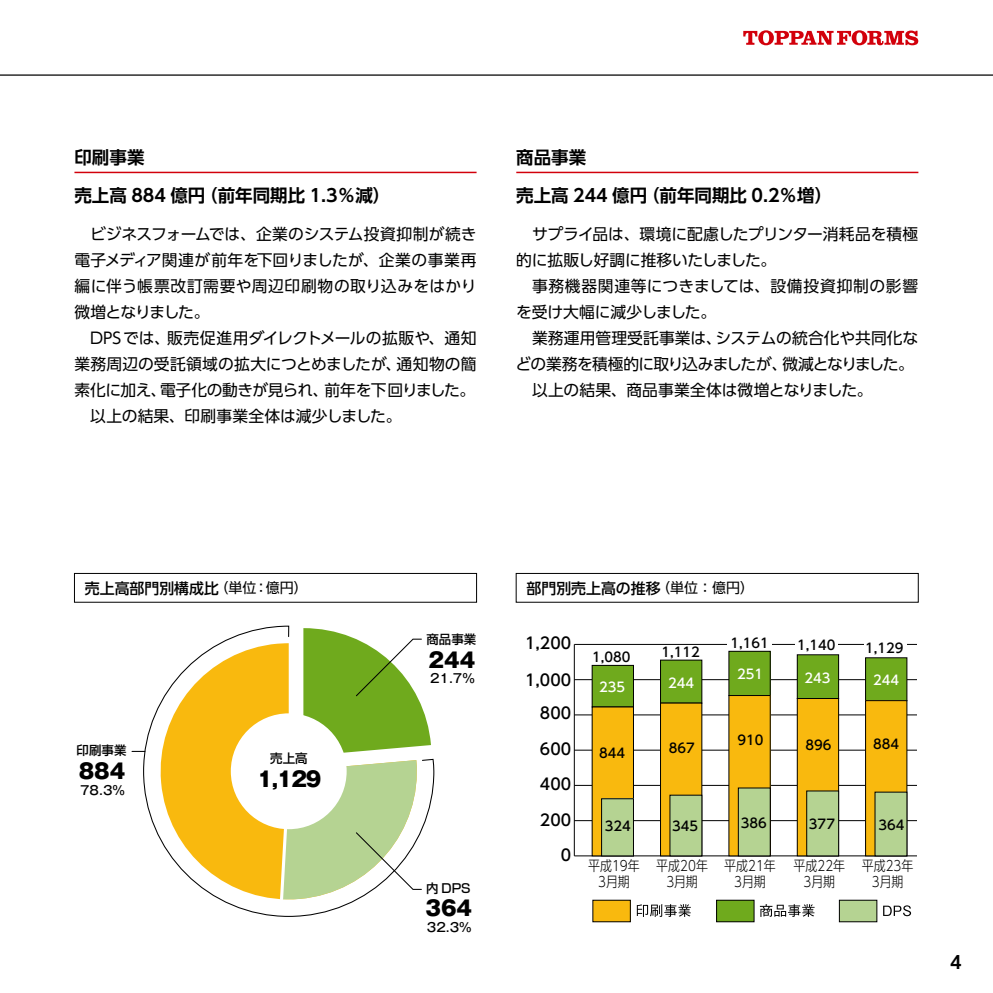
<style>
.page{position:relative;width:993px;height:993px;background:#fff}
.page>*{position:absolute;margin:0;border:0;box-sizing:border-box;transform-origin:0 0}
.t1{font:800 20.47px "Gothic MB101 Pro";color:#000}
.t2{font:700 17.5px/37.3px "UD Shin Go Pro De";color:#000}
.t3{font:15.75px/26.1px "UD Shin Go Pro";letter-spacing:-.005em;color:#000}
.t4{font:15.75px/26.1px "UD Shin Go Pro";letter-spacing:.015em;color:#000}
.t5{font:15.75px "UD Shin Go Pro";letter-spacing:-.045em;color:#000}
.t6{font:15.75px "UD Shin Go Pro";letter-spacing:-.035em;color:#000}
.t7{font:500 15.75px/33.4px "UD Shin Go Pro";color:#000;text-align:right}
.t8{font:500 14.88px "UD Shin Go Pro";color:#000}
.t9{font:300 14px/16.6px "UD Shin Go Pro";color:#000;text-align:center;scale:.85 1}
.t10{font:500 13.12px "UD Shin Go Pro";color:#000}
.t11{font:500 13.12px "UD Shin Go Pro";color:#fff}
.t12{font:500 12.42px "Shin Go Pro";color:#000}
.t13{font:500 12.42px "Gothic MB101 Pro";color:#000}
.s1{font-weight:400;font-size:14px}
</style>
<div class="page">
<hr style="left:516px;top:172px;width:402px;height:1px;background:#d2000b">
<hr style="left:74px;top:172px;width:402px;height:1px;background:#d2000b">
<svg style="left:142px;top:625px;width:293px;height:292px"></svg>
<svg style="left:155px;top:643px;width:267px;height:261px;fill:#f9b90e"></svg>
<div style="left:231px;top:713px;width:115px;height:116px;background:#fff;border-radius:50%"></div>
<svg style="left:132px;top:750px;width:13px;height:1px"></svg>
<svg style="left:278px;top:628px;width:153px;height:274px"></svg>
<svg style="left:636px;top:904px;width:54px;height:12px"></svg>
<hr style="left:574px;top:644px;width:1px;height:211px;background:#000">
<hr style="left:574px;top:820px;width:341px;height:1px;background:#000">
<hr style="left:574px;top:785px;width:341px;height:1px;background:#000">
<hr style="left:574px;top:749px;width:341px;height:1px;background:#000">
<hr style="left:574px;top:714px;width:341px;height:1px;background:#000">
<hr style="left:574px;top:679px;width:341px;height:1px;background:#000">
<hr style="left:574px;top:644px;width:341px;height:1px;background:#000">
<hr style="left:574px;top:855px;width:341px;height:1px;background:#000">
<div style="left:592px;top:900px;width:38px;height:21px;background:#f9b90e"></div>
<svg style="left:759px;top:904px;width:55px;height:12px"></svg>
<div style="left:716px;top:900px;width:38px;height:21px;background:#6faa1d"></div>
<div style="left:716px;top:899px;width:38px;height:22px;border:1px solid #000"></div>
<svg style="left:883px;top:905px;width:27px;height:11px"></svg>
<div style="left:839px;top:900px;width:37px;height:21px;background:#b5d392"></div>
<div style="left:838px;top:899px;width:38px;height:22px;border:1px solid #000"></div>
<div style="left:592px;top:665px;width:41px;height:41px;background:#6faa1d"></div>
<div style="left:591px;top:665px;width:42px;height:42px;border:1px solid #000"></div>
<div style="left:592px;top:706px;width:41px;height:149px;background:#f9b90e"></div>
<div style="left:601px;top:798px;width:32px;height:57px;background:#b5d392"></div>
<div style="left:601px;top:798px;width:32px;height:58px;border:1px solid #000"></div>
<div style="left:660px;top:660px;width:41px;height:43px;background:#6faa1d"></div>
<div style="left:660px;top:659px;width:42px;height:44px;border:1px solid #000"></div>
<div style="left:660px;top:703px;width:41px;height:152px;background:#f9b90e"></div>
<div style="left:660px;top:702px;width:42px;height:154px;border:1px solid #000"></div>
<div style="left:669px;top:795px;width:32px;height:60px;background:#b5d392"></div>
<div style="left:728px;top:651px;width:42px;height:44px;background:#6faa1d"></div>
<div style="left:728px;top:695px;width:42px;height:160px;background:#f9b90e"></div>
<div style="left:738px;top:787px;width:32px;height:68px;background:#b5d392"></div>
<div style="left:738px;top:787px;width:32px;height:69px;border:1px solid #000"></div>
<div style="left:797px;top:654px;width:41px;height:44px;background:#6faa1d"></div>
<div style="left:797px;top:698px;width:41px;height:157px;background:#f9b90e"></div>
<div style="left:796px;top:698px;width:42px;height:158px;border:1px solid #000"></div>
<div style="left:806px;top:790px;width:32px;height:65px;background:#b5d392"></div>
<div style="left:806px;top:790px;width:32px;height:66px;border:1px solid #000"></div>
<div style="left:865px;top:657px;width:41px;height:43px;background:#6faa1d"></div>
<div style="left:865px;top:700px;width:41px;height:155px;background:#f9b90e"></div>
<div style="left:865px;top:700px;width:41px;height:156px;border:1px solid #000"></div>
<div style="left:874px;top:792px;width:32px;height:63px;background:#b5d392"></div>
<div style="left:727px;top:641px;width:45px;height:6px;background:#fff"></div>
<div style="left:795px;top:641px;width:42px;height:6px;background:#fff"></div>
<div style="left:864px;top:641px;width:42px;height:6px;background:#fff"></div>
<div style="left:74px;top:573px;width:403px;height:29px;border:1px solid #000"></div>
<div style="left:515px;top:573px;width:403px;height:29px;border:1px solid #000"></div>
<hr style="left:0;top:74px;width:992px;height:2px;background:#000">
<svg style="left:743px;top:30px;width:175px;height:15px"></svg>
<p class="t2" style="left:74px;top:138px;width:317px">印刷事業<br>売上高 884 億円（前年同期比 1.3％減）</p>
<p class="t3" style="left:74px;top:220px;width:403px;text-align:justify;text-indent:16px">ビジネスフォームでは、企業のシステム投資抑制が続き電子メディア関連が前年を下回りましたが、企業の事業再編に伴う帳票改訂需要や周辺印刷物の取り込みをはかり微増となりました。</p>
<p class="t3" style="left:90px;top:324px;width:388px">DPSでは、販売促進用ダイレクトメールの拡販や、通知</p>
<p class="t3" style="left:74px;top:350px;width:403px">業務周辺の受託領域の拡大につとめましたが、通知物の簡</p>
<p class="t6" style="left:74px;top:377px;width:402px">素化に加え、電子化の動きが見られ、前年を下回りました。</p>
<p class="t3" style="left:90px;top:402px;width:313px">以上の結果、印刷事業全体は減少しました。</p>
<p class="t2" style="left:516px;top:138px;width:317px">商品事業<br>売上高 244 億円（前年同期比 0.2％増）</p>
<p class="t3" style="left:516px;top:220px;width:403px;text-indent:16px">サプライ品は、環境に配慮したプリンター消耗品を積極的に拡販し好調に推移いたしました。</p>
<p class="t4" style="left:516px;top:272px;width:403px;text-indent:16px">事務機器関連等につきましては、設備投資抑制の影響を受け大幅に減少しました。</p>
<p class="t3" style="left:532px;top:324px;width:388px">業務運用管理受託事業は、システムの統合化や共同化な</p>
<p class="t5" style="left:515px;top:351px;width:400px">どの業務を積極的に取り込みましたが、微減となりました。</p>
<p class="t3" style="left:532px;top:376px;width:342px">以上の結果、商品事業全体は微増となりました。</p>
<p class="t8" style="left:85px;top:575px;width:224px">売上高部門別構成比<span class="s1">（単位：億円）</span></p>
<p class="t8" style="left:526px;top:575px;width:229px">部門別売上高の推移<span class="s1">（単位：億円）</span></p>
<p class="t12" style="left:77px;top:740px;width:51px">印刷事業</p>
<p class="t13" style="left:80px;top:779px;width:46px">78.3%</p>
<p class="t1" style="left:79px;top:754px;width:48px">884</p>
<p class="t12" style="left:270px;top:748px;width:39px">売上高</p>
<p class="t1" style="left:257px;top:761px;width:65px">1,129</p>
<p class="t12" style="left:426px;top:628px;width:51px">商品事業</p>
<p class="t13" style="left:430px;top:668px;width:46px">21.7%</p>
<p class="t1" style="left:428px;top:642px;width:48px">244</p>
<p class="t12" style="left:426px;top:877px;width:46px">内 DPS</p>
<p class="t13" style="left:427px;top:916px;width:46px">32.3%</p>
<p class="t1" style="left:425px;top:891px;width:48px">364</p>
<p class="t7" style="left:525px;top:625px;width:47px">1,200</p>
<p class="t7" style="left:525px;top:662px;width:47px">1,000<br>800</p>
<p class="t10" style="left:592px;top:645px;width:40px">1,080</p>
<p class="t10" style="left:661px;top:641px;width:40px">1,112</p>
<p class="t11" style="left:599px;top:676px;width:27px">235</p>
<p class="t11" style="left:668px;top:672px;width:27px">244</p>
<p class="t10" style="left:730px;top:632px;width:40px">1,161</p>
<p class="t10" style="left:796px;top:634px;width:40px">1,140</p>
<p class="t10" style="left:864px;top:637px;width:40px">1,129</p>
<p class="t11" style="left:736px;top:663px;width:27px">251</p>
<p class="t11" style="left:804px;top:667px;width:27px">243</p>
<p class="t11" style="left:873px;top:669px;width:27px">244</p>
<p class="t7" style="left:540px;top:731px;width:33px">600</p>
<p class="t10" style="left:599px;top:742px;width:27px">844</p>
<p class="t10" style="left:737px;top:729px;width:27px">910</p>
<p class="t10" style="left:668px;top:737px;width:27px">867</p>
<p class="t10" style="left:805px;top:734px;width:27px">896</p>
<p class="t10" style="left:873px;top:733px;width:27px">884</p>
<p class="t7" style="left:540px;top:766px;width:33px">400</p>
<p class="t7" style="left:540px;top:802px;width:33px">200</p>
<p class="t7" style="left:560px;top:837px;width:12px">0</p>
<p class="t10" style="left:604px;top:815px;width:27px">324</p>
<p class="t10" style="left:672px;top:815px;width:27px">345</p>
<p class="t10" style="left:740px;top:812px;width:27px">386</p>
<p class="t10" style="left:808px;top:813px;width:27px">377</p>
<p class="t9" style="left:588px;top:856px;width:62px">平成19年<br>3月期</p>
<p class="t9" style="left:656px;top:856px;width:62px">平成20年<br>3月期</p>
<p class="t9" style="left:724px;top:856px;width:62px">平成21年<br>3月期</p>
<p class="t9" style="left:793px;top:856px;width:62px">平成22年<br>3月期</p>
<p class="t10" style="left:878px;top:814px;width:27px">364</p>
<p class="t9" style="left:861px;top:856px;width:62px">平成23年<br>3月期</p>
<p class="t2" style="left:949px;top:943px;width:13px">4</p>
</div>
